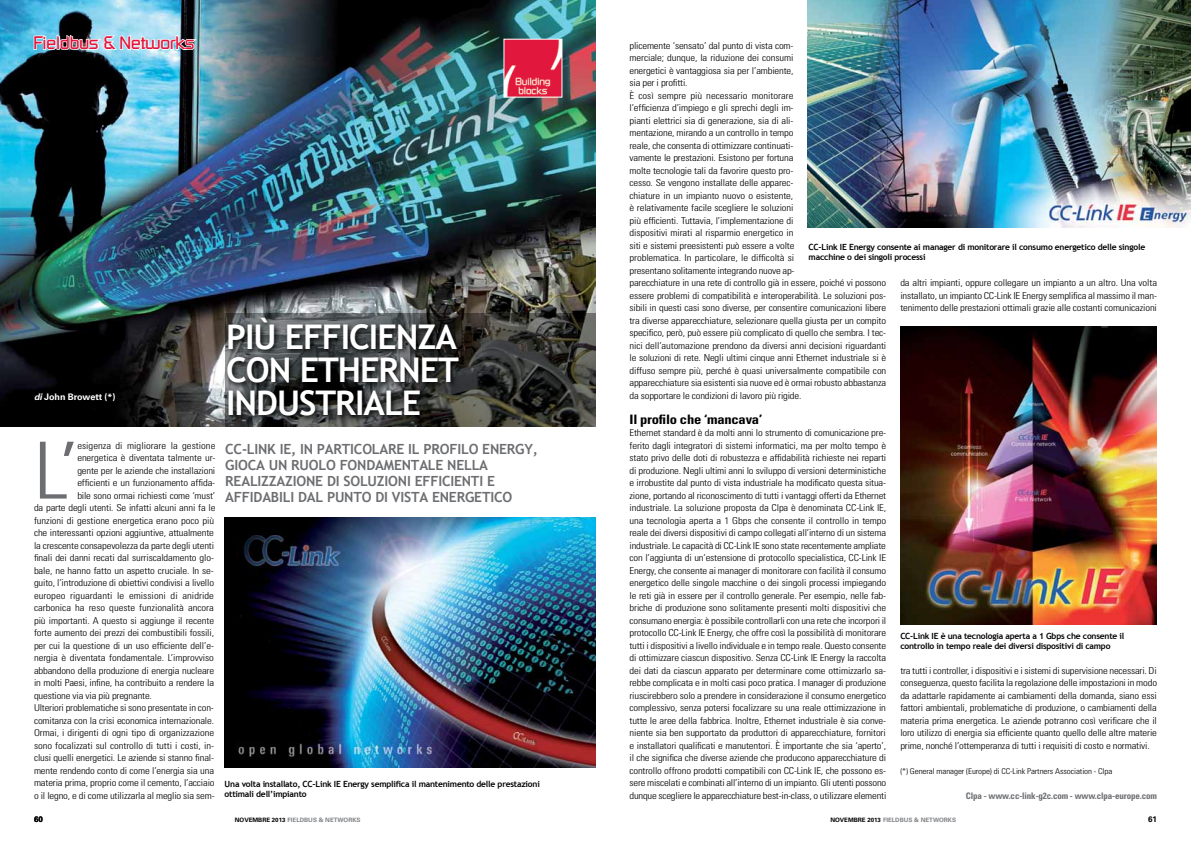
<style>
.page{position:relative;width:1191px;height:842px;background:#fff}
.page>*{position:absolute;margin:0;border:0;box-sizing:border-box;transform-origin:0 0}
.t1{font:300 condensed 78.8px "Univers LT";color:#6d6e71;scale:1.12 1}
.t2{font:700 34px/33px "Trebuchet MS";letter-spacing:-.03em;color:#fff;text-align:justify}
.t3{font:18px "Russell Square LT";letter-spacing:-.04em;color:#e3173e}
.t4{font:700 14px/16px "Trebuchet MS";letter-spacing:-.015em;color:#6d6e71}
.t5{font:700 condensed 13px "Univers LT";letter-spacing:-.015em;color:#000;scale:1.12 1}
.t6{font:300 condensed 9.5px/12.5px "Univers LT";letter-spacing:-.015em;color:#000;text-align:justify;scale:1.12 1}
.t7{font:700 condensed 9px "Univers LT";letter-spacing:-.015em;color:#6d6e71}
.t8{font:700 9px "Univers LT";letter-spacing:-.01em;color:#fff}
.t9{font:700 8.5px/10.5px "Trebuchet MS";letter-spacing:-.025em;color:#000}
.t10{font:300 condensed 8px "Univers LT";letter-spacing:-.01em;color:#000;scale:1.12 1}
.t11{font:700 8px "Univers LT";color:#000}
.t12{font:700 6px "Univers LT";color:#808285}
.s1{font-style:italic}
.s2{color:#000}
</style>
<div class="page">
<img style="left:0;top:0;width:595px;height:427px">
<svg style="left:33px;top:33px;width:165px;height:18px"></svg>
<svg style="left:503px;top:38px;width:60px;height:60px;background:#e04460"></svg>
<img style="left:224px;top:517px;width:371px;height:250px">
<img style="left:807px;top:0;width:384px;height:228px">
<img style="left:900px;top:327px;width:257px;height:297px">
<svg style="left:225px;top:313px;width:370px;height:114px;background:#393a35"></svg>
<svg style="left:224px;top:315px;width:242px;height:108px;background:#333535"></svg>
<h3 class="t3" style="left:33px;top:32px;width:163px">Fieldbus &amp; Networks</h3>
<p class="t6" style="left:629px;top:39px;width:231px;text-align:left">plicemente ‘sensato’ dal punto di vista com-<br>merciale; dunque, la riduzione dei consumi<br>energetici è vantaggiosa sia per l’ambiente,<br>sia per i profitti.<br>È così sempre più necessario monitorare<br>l’efficienza d’impiego e gli sprechi degli im-<br>pianti elettrici sia di generazione, sia di ali-<br>mentazione, mirando a un controllo in tempo<br>reale, che consenta di ottimizzare continuati-<br>vamente le prestazioni. Esistono per fortuna<br>molte tecnologie tali da favorire questo pro-<br>cesso. Se vengono installate delle apparec-<br>chiature in un impianto nuovo o esistente,<br>è relativamente facile scegliere le soluzioni<br>più efficienti. Tuttavia, l’implementazione di<br>dispositivi mirati al risparmio energetico in<br>siti e sistemi preesistenti può essere a volte<br>problematica. In particolare, le difficoltà si<br>presentano solitamente integrando nuove ap-<br>parecchiature in una rete di controllo già in essere, poiché vi possono essere problemi di compatibilità e interoperabilità. Le soluzioni pos&shy;sibili in questi casi sono diverse, per consentire comunicazioni libere tra diverse apparecchiature, selezionare quella giusta per un compito specifico, però, può essere più complicato di quello che sembra. I tec&shy;nici dell’automazione prendono da diversi anni decisioni riguardanti le soluzioni di rete. Negli ultimi cinque anni Ethernet industriale si è diffuso sempre più, perché è quasi universalmente compatibile con apparecchiature sia esistenti sia nuove ed è ormai robusto abbastanza da sopportare le condizioni di lavoro più rigide.</p>
<h3 class="t5" style="left:629px;top:411px;width:120px">Il profilo che ‘mancava’</h3>
<p class="t6" style="left:629px;top:426px;width:231px">Ethernet standard è da molti anni lo strumento di comunicazione pre&shy;ferito dagli integratori di sistemi informatici, ma per molto tempo è stato privo delle doti di robustezza e affidabilità richieste nei reparti di produzione. Negli ultimi anni lo sviluppo di versioni deterministiche e irrobustite dal punto di vista industriale ha modificato questa situa&shy;zione, portando al riconoscimento di tutti i vantaggi offerti da Ethernet industriale. La soluzione proposta da Clpa è denominata CC-Link IE, una tecnologia aperta a 1 Gbps che consente il controllo in tempo reale dei diversi dispositivi di campo collegati all’interno di un sistema industriale. Le capacità di CC-Link IE sono state recentemente ampliate con l’aggiunta di un’estensione di protocollo specialistica, CC-Link IE Energy, che consente ai manager di monitorare con facilità il consumo energetico delle singole macchine o dei singoli processi impiegando le reti già in essere per il controllo generale. Per esempio, nelle fab&shy;briche di produzione sono solitamente presenti molti dispositivi che consumano energia: è possibile controllarli con una rete che incorpori il protocollo CC-Link IE Energy, che offre così la possibilità di monitorare tutti i dispositivi a livello individuale e in tempo reale. Questo consente di ottimizzare ciascun dispositivo. Senza CC-Link IE Energy la raccolta dei dati da ciascun apparato per determinare come ottimizzarlo sa&shy;rebbe complicata e in molti casi poco pratica. I manager di produzione riuscirebbero solo a prendere in considerazione il consumo energetico complessivo, senza potersi focalizzare su una reale ottimizzazione in tutte le aree della fabbrica. Inoltre, Ethernet industriale è sia conve&shy;niente sia ben supportato da produttori di apparecchiature, fornitori e installatori qualificati e manutentori. È importante che sia ‘aperto’, il che significa che diverse aziende che producono apparecchiature di controllo offrono prodotti compatibili con CC-Link IE, che possono es&shy;sere miscelati e combinati all’interno di un impianto. Gli utenti possono dunque scegliere le apparecchiature best-in-class, o utilizzare elementi</p>
<p class="t9" style="left:808px;top:241px;width:338px">CC-Link IE Energy consente ai manager di monitorare il consumo energetico delle singole macchine o dei singoli processi</p>
<p class="t6" style="left:900px;top:276px;width:231px">da altri impianti, oppure collegare un impianto a un altro. Una volta installato, un impianto CC-Link IE Energy semplifica al massimo il man&shy;tenimento delle prestazioni ottimali grazie alle costanti comunicazioni</p>
<h2 class="t2" style="left:226px;top:321px;width:234px">Più efficienza con Ethernet industriale</h2>
<p class="t8" style="left:34px;top:391px;width:83px"><span class="s1">di</span> JOHN BROWETT (*)</p>
<h1 class="t1" style="left:34px;top:423px;width:41px">L’</h1>
<p class="t6" style="left:77px;top:439px;width:125px">esigenza di migliorare la gestione</p>
<h3 class="t4" style="left:225px;top:441px;width:314px">CC-link IE, in particolare il profilo Energy, gioca un ruolo fondamentale nella realizzazione di soluzioni efficienti e affidabili dal punto di vista energetico</h3>
<p class="t6" style="left:77px;top:451px;width:125px">energetica è diventata talmente ur-</p>
<p class="t6" style="left:77px;top:464px;width:125px">gente per le aziende che installazioni</p>
<p class="t6" style="left:77px;top:476px;width:125px">efficienti e un funzionamento affida-</p>
<p class="t6" style="left:77px;top:489px;width:125px">bile sono ormai richiesti come ‘must’</p>
<p class="t6" style="left:34px;top:501px;width:163px">da parte degli utenti. Se infatti alcuni anni fa le</p>
<p class="t6" style="left:34px;top:514px;width:162px">funzioni di gestione energetica erano poco più</p>
<p class="t6" style="left:34px;top:526px;width:162px">che interessanti opzioni aggiuntive, attualmente</p>
<p class="t6" style="left:34px;top:539px;width:162px">la crescente consapevolezza da parte degli utenti</p>
<p class="t6" style="left:34px;top:551px;width:162px">finali dei danni recati dal surriscaldamento glo-</p>
<p class="t6" style="left:34px;top:564px;width:162px">bale, ne hanno fatto un aspetto cruciale. In se-</p>
<p class="t6" style="left:34px;top:576px;width:162px">guito, l’introduzione di obiettivi condivisi a livello</p>
<p class="t6" style="left:34px;top:589px;width:162px">europeo riguardanti le emissioni di anidride</p>
<p class="t6" style="left:34px;top:601px;width:162px">carbonica ha reso queste funzionalità ancora</p>
<p class="t6" style="left:34px;top:614px;width:162px">più importanti. A questo si aggiunge il recente</p>
<p class="t6" style="left:34px;top:626px;width:162px">forte aumento dei prezzi dei combustibili fossili,</p>
<p class="t6" style="left:34px;top:639px;width:162px">per cui la questione di un uso efficiente dell’e-</p>
<p class="t6" style="left:34px;top:651px;width:162px">nergia è diventata fondamentale. L’improvviso</p>
<p class="t6" style="left:34px;top:664px;width:162px">abbandono della produzione di energia nucleare</p>
<p class="t6" style="left:34px;top:676px;width:162px">in molti Paesi, infine, ha contribuito a rendere la</p>
<p class="t6" style="left:34px;top:689px;width:107px">questione via via più pregnante.</p>
<p class="t6" style="left:34px;top:701px;width:162px">Ulteriori problematiche si sono presentate in con-</p>
<p class="t6" style="left:34px;top:714px;width:162px">comitanza con la crisi economica internazionale.</p>
<p class="t6" style="left:34px;top:726px;width:162px">Ormai, i dirigenti di ogni tipo di organizzazione</p>
<p class="t6" style="left:34px;top:739px;width:162px">sono focalizzati sul controllo di tutti i costi, in-</p>
<p class="t6" style="left:34px;top:751px;width:162px">clusi quelli energetici. Le aziende si stanno final-</p>
<p class="t6" style="left:34px;top:764px;width:162px">mente rendendo conto di come l’energia sia una</p>
<p class="t6" style="left:34px;top:776px;width:163px">materia prima, proprio come il cemento, l’acciaio</p>
<p class="t6" style="left:34px;top:789px;width:163px">o il legno, e di come utilizzarla al meglio sia sem-</p>
<p class="t9" style="left:900px;top:631px;width:225px">CC-Link IE è una tecnologia aperta a 1 Gbps che consente il controllo in tempo reale dei diversi dispositivi di campo</p>
<p class="t6" style="left:900px;top:664px;width:231px">tra tutti i controller, i dispositivi e i sistemi di supervisione necessari. Di conseguenza, questo facilita la regolazione delle impostazioni in modo da adattarle rapidamente ai cambiamenti della domanda, siano essi fattori ambientali, problematiche di produzione, o cambiamenti della materia prima energetica. Le aziende potranno così verificare che il loro utilizzo di energia sia efficiente quanto quello delle altre materie prime, nonché l’ottemperanza di tutti i requisiti di costo e normativi.</p>
<p class="t10" style="left:900px;top:766px;width:191px">(*) General manager (Europe) di CC-Link Partners Association - Clpa</p>
<p class="t7" style="left:966px;top:790px;width:192px">Clpa - www.cc-link-g2c.com - www.clpa-europe.com</p>
<p class="t9" style="left:225px;top:778px;width:317px">Una volta installato, CC-Link IE Energy semplifica il mantenimento delle prestazioni ottimali dell’impianto</p>
<p class="t11" style="left:34px;top:814px;width:10px">60</p>
<p class="t12" style="left:235px;top:816px;width:127px"><span class="s2">NOVEMBRE 2013</span> FIELDBUS &amp; NETWORKS</p>
<p class="t12" style="left:830px;top:816px;width:127px"><span class="s2">NOVEMBRE 2013</span> FIELDBUS &amp; NETWORKS</p>
<p class="t11" style="left:1148px;top:814px;width:10px">61</p>
</div>
